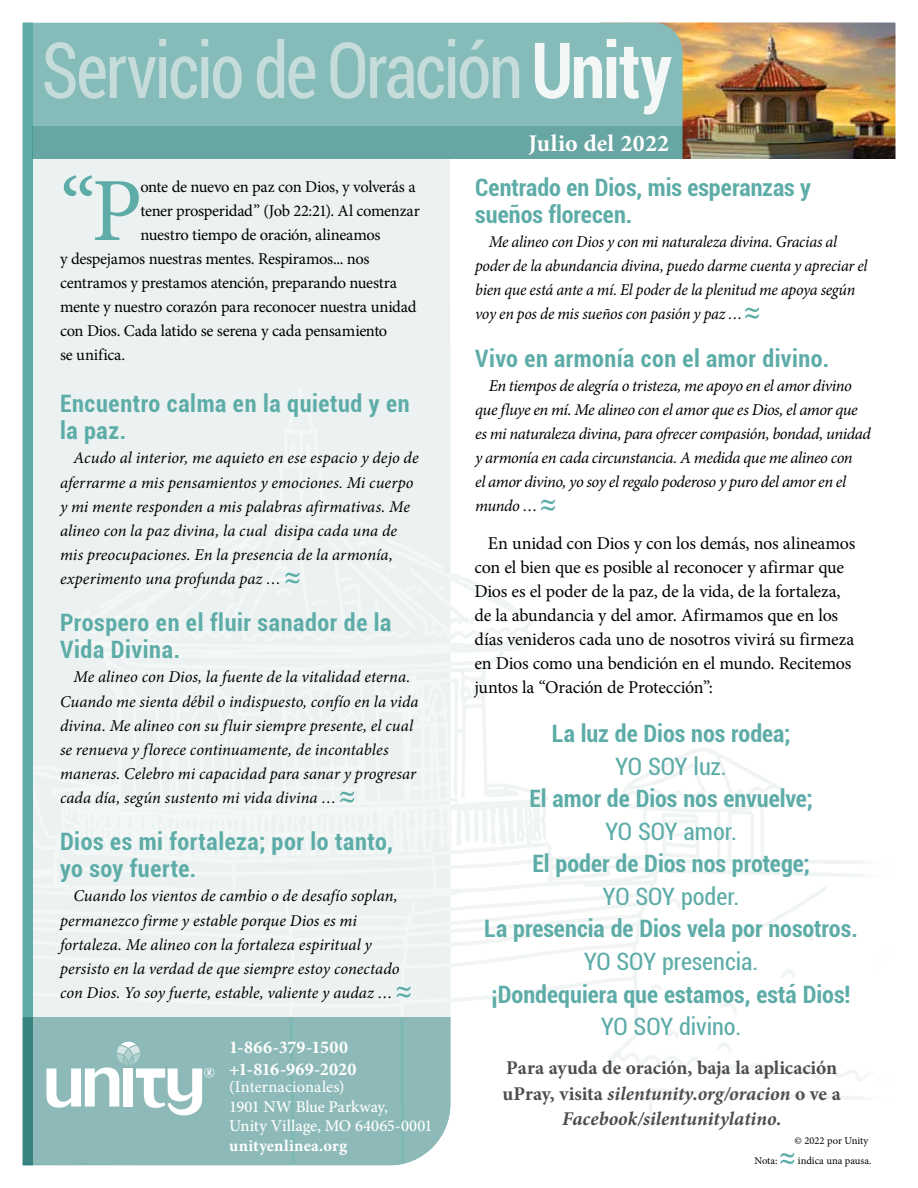
<style>
.page{position:relative;width:918px;height:1188px;background:#fff}
.page>*{position:absolute;margin:0;border:0;box-sizing:border-box;transform-origin:0 0}
.t1{font:90.3px "Minion Pro";color:#5daca8}
.t2{font:condensed 77.55px "Roboto";letter-spacing:-.035em;color:#c5dcdb;scale:.89 1}
.t3{font:700 condensed 24px/27px "Roboto";letter-spacing:.005em;color:#5daca8}
.t4{font:700 condensed 24px/27px "Roboto";letter-spacing:.025em;color:#5daca8}
.t5{font:condensed 24px "Roboto";letter-spacing:-.005em;color:#5daca8}
.t6{font:700 24px "Minion Pro";letter-spacing:.005em;color:#fff}
.t7{font:700 19.5px/25.5px "Minion Pro";letter-spacing:-.01em;color:#4d4d4f;text-align:center}
.t8{font:18px/24px "Minion Pro";letter-spacing:-.015em;color:#000}
.t9{font:700 18px/21.8px "Minion Pro";letter-spacing:.01em;color:#fff}
.t10{font:italic 16.5px/24px "Minion Pro";color:#000}
.t11{font:16.5px "Minion Pro";letter-spacing:-.02em;color:#000}
.t12{font:italic 16.5px/24px "Minion Pro";letter-spacing:-.03em;color:#000}
.t13{font:italic 16.5px/24px "Minion Pro";letter-spacing:-.02em;color:#000}
.t14{font:500 16.5px/19.5px "Minion Pro";letter-spacing:-.01em;color:#fff}
.t15{font:16.5px "Minion Pro";letter-spacing:.01em;color:#fff}
.t16{font:700 16.5px "Minion Pro";letter-spacing:.015em;color:#fff}
.t17{font:10.5px "Minion Pro";color:#000}
.s1{font-weight:700;color:#f3f8f7}
.s2{font-style:italic}
</style>
<div class="page">
<div style="left:32px;top:387px;width:418px;height:630px;background:#ebf2f1"></div>
<div style="left:8px;top:152px;width:442px;height:235px;background:#ebf2f1"></div>
<img style="left:683px;top:23px;width:212px;height:103px">
<div style="left:32px;top:23px;width:651px;height:103px;background:#85bcb9"></div>
<div style="left:14px;top:10px;width:18px;height:1178px;background:#5daca8"></div>
<svg style="left:32px;top:126px;width:863px;height:33px;background:#679389"></svg>
<div style="left:23px;top:1017px;width:427px;height:148px;background:#8dbab8"></div>
<div style="left:0;top:0;width:918px;height:1188px;border:22px solid #fff"></div>
<svg style="left:285px;top:573px;width:15px;height:10px"></svg>
<svg style="left:340px;top:792px;width:14px;height:10px"></svg>
<svg style="left:396px;top:987px;width:15px;height:10px"></svg>
<svg style="left:745px;top:308px;width:14px;height:11px"></svg>
<svg style="left:541px;top:500px;width:14px;height:11px"></svg>
<svg style="left:780px;top:1153px;width:14px;height:11px"></svg>
<svg style="left:121px;top:1042px;width:15px;height:6px"></svg>
<svg style="left:46px;top:1046px;width:168px;height:69px"></svg>
<h2 class="t2" style="left:42px;top:17px;width:710px">Servicio de Oración<span class="s1">Unity</span></h2>
<h1 class="t1" style="left:60px;top:151px;width:84px">“P</h1>
<p class="t11" style="left:140px;top:176px;width:277px">onte de nuevo en paz con Dios, y volverás a</p>
<p class="t11" style="left:140px;top:200px;width:281px">tener prosperidad” (Job 22:21). Al comenzar</p>
<p class="t11" style="left:140px;top:224px;width:242px">nuestro tiempo de oración, alineamos</p>
<p class="t11" style="left:60px;top:248px;width:311px">y despejamos nuestras mentes. Respiramos... nos</p>
<p class="t11" style="left:60px;top:272px;width:339px">centramos y prestamos atención, preparando nuestra</p>
<p class="t11" style="left:60px;top:296px;width:358px">mente y nuestro corazón para reconocer nuestra unidad</p>
<p class="t11" style="left:60px;top:320px;width:329px">con Dios. Cada latido se serena y cada pensamiento</p>
<p class="t11" style="left:60px;top:344px;width:67px">se unifica.</p>
<h3 class="t4" style="left:60px;top:390px;width:351px">Encuentro calma en la quietud y en la paz.</h3>
<p class="t10" style="left:60px;top:446px;width:360px;text-indent:13px">Acudo al interior, me aquieto en ese espacio y dejo de aferrarme a mis pensamientos y emociones. Mi cuerpo y mi mente responden a mis palabras afirmativas. Me alineo con la paz divina, la cual disipa cada una de mis preocupaciones. En la presencia de la armonía, experimento una profunda paz …</p>
<h3 class="t4" style="left:60px;top:609px;width:333px">Prospero en el fluir sanador de la<br>Vida Divina.</h3>
<p class="t10" style="left:60px;top:665px;width:360px;text-indent:13px">Me alineo con Dios, la fuente de la vitalidad eterna.<br>Cuando me sienta débil o indispuesto, confío en la vida divina. Me alineo con su fluir siempre presente, el cual se renueva y florece continuamente, de incontables maneras. Celebro mi capacidad para sanar y progresar cada día, según sustento mi vida divina …</p>
<h3 class="t4" style="left:60px;top:828px;width:335px">Dios es mi fortaleza; por lo tanto, yo soy fuerte.</h3>
<p class="t10" style="left:60px;top:884px;width:341px;text-indent:13px">Cuando los vientos de cambio o de desafío soplan, permanezco firme y estable porque Dios es mi fortaleza. Me alineo con la fortaleza espiritual y persisto en la verdad de que siempre estoy conectado con Dios. Yo soy fuerte, estable, valiente y audaz …</p>
<p class="t9" style="left:229px;top:1037px;width:129px">1-866-379-1500 +1-816-969-2020</p>
<p class="t15" style="left:229px;top:1075px;width:117px">(Internacionales)</p>
<p class="t14" style="left:229px;top:1097px;width:205px">1901 NW Blue Parkway,<br>Unity Village, MO 64065-0001</p>
<p class="t16" style="left:229px;top:1134px;width:119px">unityenlinea.org</p>
<h3 class="t6" style="left:529px;top:126px;width:142px">Julio del 2022</h3>
<h3 class="t3" style="left:475px;top:173px;width:337px">Centrado en Dios, mis esperanzas y sueños florecen.</h3>
<p class="t13" style="left:475px;top:229px;width:394px;text-indent:13px">Me alineo con Dios y con mi naturaleza divina. Gracias al poder de la abundancia divina, puedo darme cuenta y apreciar el bien que está ante a mí. El poder de la plenitud me apoya según voy en pos de mis sueños con pasión y paz …</p>
<h3 class="t3" style="left:475px;top:344px;width:355px">Vivo en armonía con el amor divino.</h3>
<p class="t12" style="left:475px;top:373px;width:397px;text-indent:13px">En tiempos de alegría o tristeza, me apoyo en el amor divino que fluye en mí. Me alineo con el amor que es Dios, el amor que es mi naturaleza divina, para ofrecer compasión, bondad, unidad y armonía en cada circunstancia. A medida que me alineo con<br>el amor divino, yo soy el regalo poderoso y puro del amor en el mundo …</p>
<p class="t8" style="left:474px;top:532px;width:382px;text-indent:14px">En unidad con Dios y con los demás, nos alineamos con el bien que es posible al reconocer y afirmar que Dios es el poder de la paz, de la vida, de la fortaleza, de la abundancia y del amor. Afirmamos que en los días venideros cada uno de nosotros vivirá su firmeza en Dios como una bendición en el mundo. Recitemos juntos la “Oración de Protección”:</p>
<h3 class="t3" style="left:552px;top:719px;width:240px">La luz de Dios nos rodea;</h3>
<h3 class="t5" style="left:615px;top:750px;width:113px">YO SOY luz.</h3>
<h3 class="t3" style="left:530px;top:784px;width:285px">El amor de Dios nos envuelve;</h3>
<h3 class="t5" style="left:605px;top:815px;width:133px">YO SOY amor.</h3>
<h3 class="t3" style="left:533px;top:849px;width:279px">El poder de Dios nos protege;</h3>
<h3 class="t5" style="left:603px;top:880px;width:138px">YO SOY poder.</h3>
<h3 class="t3" style="left:484px;top:915px;width:375px">La presencia de Dios vela por nosotros.</h3>
<h3 class="t5" style="left:584px;top:945px;width:176px">YO SOY presencia.</h3>
<h3 class="t3" style="left:492px;top:980px;width:360px">¡Dondequiera que estamos, está Dios!</h3>
<h3 class="t5" style="left:601px;top:1010px;width:142px">YO SOY divino.</h3>
<p class="t7" style="left:502px;top:1055px;width:340px">Para ayuda de oración, baja la aplicación uPray, visita <span class="s2">silentunity.org/oracion</span> o ve a<br><span class="s2">Facebook/silentunitylatino</span>.</p>
<p class="t17" style="left:794px;top:1133px;width:75px">© 2022 por Unity</p>
<p class="t17" style="left:755px;top:1154px;width:25px">Nota:</p>
<p class="t17" style="left:798px;top:1154px;width:75px">indica una pausa.</p>
</div>
